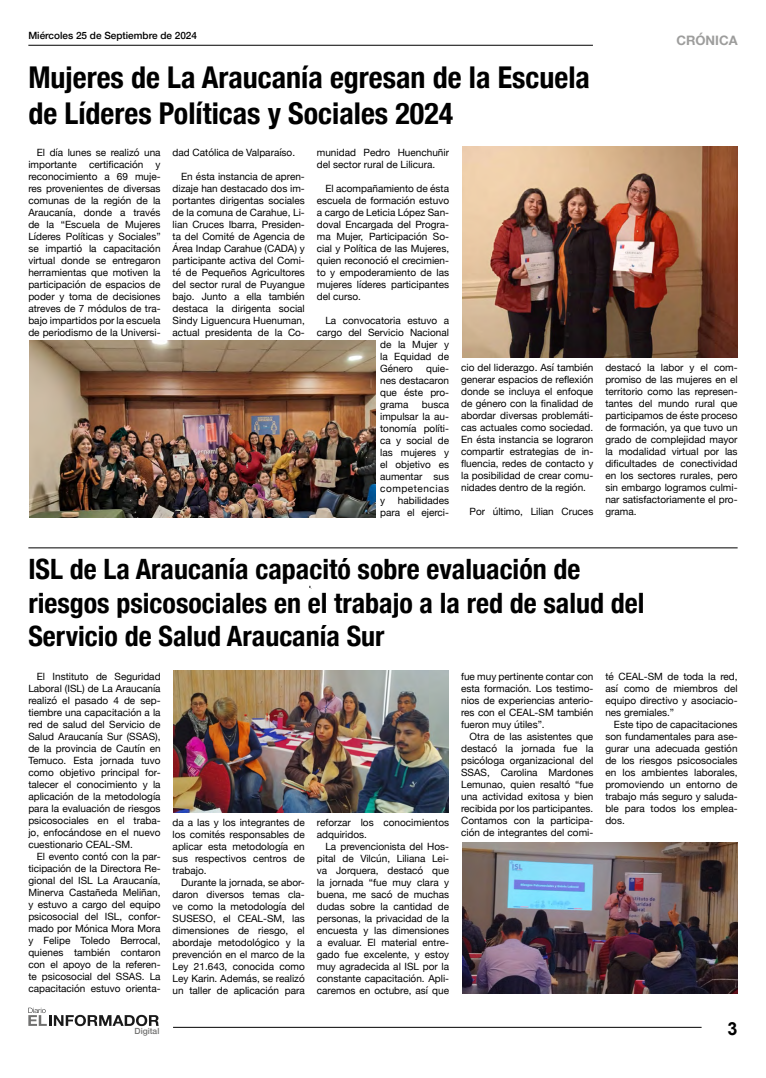
<style>
.page{position:relative;width:766px;height:1078px;background:#fff}
.page>*{position:absolute;margin:0;border:0;box-sizing:border-box;transform-origin:0 0}
.t1{font:700 condensed 30px/36px "Helvetica Neue";color:#000}
.t2{font:700 condensed 28px/33.6px "Helvetica Neue";color:#000}
.t3{font:700 18px "Arial";color:#000}
.t4{font:700 13px "Helvetica Neue";color:#9d9d9c}
.t5{font:10px/12px "Helvetica Neue";color:#000;text-align:justify}
.t6{font:500 10px "Helvetica Neue";color:#000}
.t7{font:500 8.5px "Helvetica Neue";color:#717170}
</style>
<div class="page">
<hr style="left:28px;top:45px;width:564px;height:1px;background:#000">
<hr style="left:173px;top:1026px;width:528px;height:1px;background:#000">
<svg style="left:28px;top:1007px;width:131px;height:18px"></svg>
<hr style="left:28px;top:547px;width:709px;height:1px;background:#000">
<img style="left:462px;top:146px;width:275px;height:211px">
<img style="left:29px;top:340px;width:347px;height:177px">
<img style="left:173px;top:670px;width:275px;height:142px">
<img style="left:462px;top:842px;width:275px;height:151px">
<p class="t6" style="left:28px;top:28px;width:170px">Miércoles 25 de Septiembre de 2024</p>
<h1 class="t1" style="left:28px;top:57px;width:563px">Mujeres de La Araucanía egresan de la Escuela de Líderes Políticas y Sociales 2024</h1>
<p class="t5" style="left:28px;top:147px;width:134px;text-indent:8px">El día lunes se realizó una importante certificación y reconocimiento a 69 muje&shy;res provenientes de diversas comunas de la región de la Araucanía, donde a través de la “Escuela de Mujeres Líderes Políticas y Sociales” se impartió la capacitación virtual donde se entregaron herramientas que motiven la participación de espacios de poder y toma de decisiones atreves de 7 módulos de tra&shy;bajo impartidos por la escuela de periodismo de la Universi-</p>
<p class="t5" style="left:172px;top:147px;width:124px">dad Católica de Valparaíso.</p>
<p class="t5" style="left:172px;top:171px;width:134px;text-indent:9px">En ésta instancia de apren&shy;dizaje han destacado dos im&shy;portantes dirigentas sociales de la comuna de Carahue, Li&shy;lian Cruces Ibarra, Presiden&shy;ta del Comité de Agencia de Área Indap Carahue (CADA) y participante activa del Comi&shy;té de Pequeños Agricultores del sector rural de Puyangue bajo. Junto a ella también destaca la dirigenta social Sindy Liguencura Huenuman, actual presidenta de la Co-</p>
<p class="t5" style="left:317px;top:147px;width:134px">munidad Pedro Huenchuñir del sector rural de Lilicura.</p>
<p class="t5" style="left:317px;top:183px;width:134px;text-indent:8px">El acompañamiento de ésta escuela de formación estuvo a cargo de Leticia López San&shy;doval Encargada del Progra&shy;ma Mujer, Participación So&shy;cial y Política de las Mujeres, quien reconoció el crecimien&shy;to y empoderamiento de las mujeres líderes participantes del curso.</p>
<p class="t5" style="left:325px;top:315px;width:125px">La convocatoria estuvo a</p>
<p class="t5" style="left:317px;top:327px;width:134px">cargo del Servicio Nacional</p>
<p class="t5" style="left:380px;top:339px;width:70px">de la Mujer y</p>
<p class="t5" style="left:380px;top:351px;width:70px">la Equidad de</p>
<p class="t5" style="left:380px;top:363px;width:34px">Género</p>
<p class="t5" style="left:380px;top:363px;width:70px;text-indent:46px">quie&shy;nes destacaron que éste pro&shy;grama</p>
<p class="t5" style="left:380px;top:399px;width:70px;text-indent:42px">busca impulsar la au&shy;tonomía políti&shy;ca y social de las mujeres y el objetivo es aumentar sus competencias y</p>
<p class="t5" style="left:380px;top:495px;width:70px;text-align:right">habilidades para el ejerci-</p>
<p class="t5" style="left:461px;top:362px;width:134px">cio del liderazgo. Así también generar espacios de reflexión donde se incluya el enfoque de género con la finalidad de abordar diversas problemáti&shy;cas actuales como sociedad.<br>En ésta instancia se lograron compartir estrategias de in&shy;fluencia, redes de contacto y la posibilidad de crear comu&shy;nidades dentro de la región.</p>
<p class="t5" style="left:469px;top:506px;width:125px">Por último, Lilian Cruces</p>
<h3 class="t4" style="left:676px;top:30px;width:63px">CRÓNICA</h3>
<p class="t5" style="left:605px;top:362px;width:134px">destacó la labor y el com&shy;promiso de las mujeres en el territorio como las represen&shy;tantes del mundo rural que participamos de éste proceso de formación, ya que tuvo un grado de complejidad mayor la modalidad virtual por las dificultades de conectividad en los sectores rurales, pero sin embargo logramos culmi&shy;nar satisfactoriamente el pro&shy;grama.</p>
<h2 class="t2" style="left:28px;top:550px;width:617px">ISL de La Araucanía capacitó sobre evaluación de riesgos psicosociales en el trabajo a la red de salud del<br>Servicio de Salud Araucanía Sur</h2>
<p class="t5" style="left:28px;top:670px;width:134px;text-indent:9px">El Instituto de Seguridad Laboral (ISL) de La Araucanía realizó el pasado 4 de sep&shy;tiembre una capacitación a la red de salud del Servicio de Salud Araucanía Sur (SSAS), de la provincia de Cautín en Temuco. Esta jornada tuvo como objetivo principal for&shy;talecer el conocimiento y la aplicación de la metodología para la evaluación de riesgos psicosociales en el traba&shy;jo, enfocándose en el nuevo cuestionario CEAL-SM.</p>
<p class="t5" style="left:28px;top:850px;width:134px;text-indent:8px">El evento contó con la par&shy;ticipación de la Directora Re&shy;gional del ISL La Araucanía, Minerva Castañeda Meliñan, y estuvo a cargo del equipo psicosocial del ISL, confor&shy;mado por Mónica Mora Mora y Felipe Toledo Berrocal, quienes también contaron con el apoyo de la referen&shy;te psicosocial del SSAS. La capacitación estuvo orienta-</p>
<p class="t5" style="left:172px;top:816px;width:134px">da a las y los integrantes de los comités responsables de aplicar esta metodología en sus respectivos centros de trabajo.</p>
<p class="t5" style="left:172px;top:876px;width:134px;text-indent:8px">Durante la jornada, se abor&shy;daron diversos temas cla&shy;ve como la metodología del SUSESO, el CEAL-SM, las dimensiones de riesgo, el abordaje metodológico y la prevención en el marco de la Ley 21.643, conocida como Ley Karin. Además, se realizó un taller de aplicación para</p>
<p class="t7" style="left:134px;top:1023px;width:26px">Digital</p>
<p class="t5" style="left:317px;top:816px;width:134px">reforzar los conocimientos adquiridos.</p>
<p class="t5" style="left:317px;top:840px;width:134px;text-indent:8px">La prevencionista del Hos&shy;pital de Vilcún, Liliana Lei&shy;va Jorquera, destacó que la jornada “fue muy clara y buena, me sacó de muchas dudas sobre la cantidad de personas, la privacidad de la encuesta y las dimensiones a evaluar. El material entre&shy;gado fue excelente, y estoy muy agradecida al ISL por la constante capacitación. Apli&shy;caremos en octubre, así que</p>
<p class="t5" style="left:461px;top:670px;width:134px">fue muy pertinente contar con esta formación. Los testimo&shy;nios de experiencias anterio&shy;res con el CEAL-SM también fueron muy útiles”.</p>
<p class="t5" style="left:461px;top:730px;width:134px;text-indent:8px">Otra de las asistentes que destacó la jornada fue la psicóloga organizacional del SSAS, Carolina Mardones Lemunao, quien resaltó “fue una actividad exitosa y bien recibida por los participantes.<br>Contamos con la participa&shy;ción de integrantes del comi-</p>
<p class="t5" style="left:605px;top:670px;width:134px">té CEAL-SM de toda la red, así como de miembros del equipo directivo y asociacio&shy;nes gremiales.”</p>
<p class="t5" style="left:605px;top:718px;width:134px;text-indent:8px">Este tipo de capacitaciones son fundamentales para ase&shy;gurar una adecuada gestión de los riesgos psicosociales en los ambientes laborales, promoviendo un entorno de trabajo más seguro y saluda&shy;ble para todos los emplea&shy;dos.</p>
<h3 class="t3" style="left:727px;top:1016px;width:12px">3</h3>
</div>
